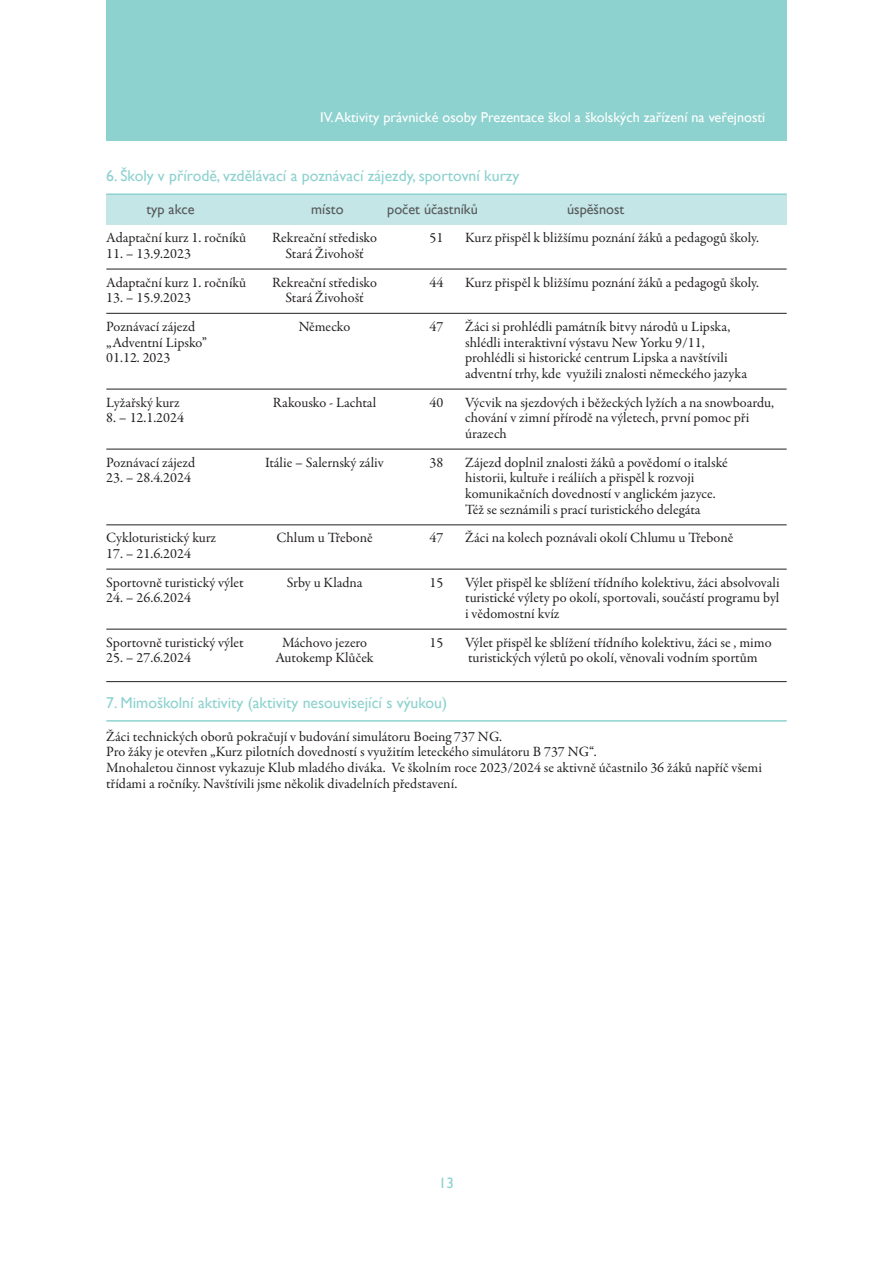
<style>
.page{position:relative;width:893px;height:1263px;background:#fff}
.page>*{position:absolute;margin:0;border:0;box-sizing:border-box;transform-origin:0 0}
.t1{font:15.75px "Gill Sans";color:#8dd2cf}
.t2{font:15px "Gill Sans";color:#8dd2cf}
.t3{font:14.25px/15.8px "Garamond Premr Pro";color:#231f20}
.t4{font:14.25px "Gill Sans";color:#fff}
.t5{font:14.25px "Gill Sans";color:#57585a}
</style>
<div class="page">
<div style="left:106px;top:194px;width:681px;height:31px;background:#c4e6e6"></div>
<hr style="left:106px;top:193px;width:681px;height:2px;background:#8dd2cf">
<hr style="left:106px;top:269px;width:681px;height:1px;background:#231f20">
<hr style="left:106px;top:313px;width:681px;height:1px;background:#231f20">
<hr style="left:106px;top:389px;width:681px;height:1px;background:#231f20">
<hr style="left:106px;top:449px;width:681px;height:1px;background:#231f20">
<hr style="left:106px;top:525px;width:681px;height:1px;background:#231f20">
<hr style="left:106px;top:569px;width:681px;height:1px;background:#231f20">
<hr style="left:106px;top:629px;width:681px;height:1px;background:#231f20">
<hr style="left:106px;top:681px;width:681px;height:1px;background:#231f20">
<hr style="left:106px;top:720px;width:681px;height:2px;background:#8dd2cf">
<div style="left:106px;top:0;width:681px;height:140px;background:#8dd2cf"></div>
<p class="t4" style="left:320px;top:109px;width:447px">IV.Aktivity právnické osoby Prezentace škol a školských zařízení na veřejnosti</p>
<p class="t1" style="left:106px;top:166px;width:415px">6. Školy v přírodě, vzdělávací a poznávací zájezdy, sportovní kurzy</p>
<p class="t5" style="left:147px;top:200px;width:50px">typ akce</p>
<p class="t5" style="left:311px;top:200px;width:34px">místo</p>
<p class="t5" style="left:387px;top:200px;width:92px">počet účastníků</p>
<p class="t5" style="left:567px;top:200px;width:59px">úspěšnost</p>
<p class="t3" style="left:106px;top:231px;width:141px">Adaptační kurz 1. ročníků</p>
<p class="t3" style="left:272px;top:231px;width:106px">Rekreační středisko</p>
<p class="t3" style="left:429px;top:231px;width:15px">51</p>
<p class="t3" style="left:465px;top:231px;width:295px">Kurz přispěl k bližšímu poznání žáků a pedagogů školy.</p>
<p class="t3" style="left:106px;top:247px;width:86px">11. – 13.9.2023</p>
<p class="t3" style="left:285px;top:247px;width:80px">Stará Živohošť</p>
<p class="t3" style="left:106px;top:275px;width:141px">Adaptační kurz 1. ročníků</p>
<p class="t3" style="left:272px;top:275px;width:106px">Rekreační středisko</p>
<p class="t3" style="left:429px;top:275px;width:15px">44</p>
<p class="t3" style="left:465px;top:275px;width:295px">Kurz přispěl k bližšímu poznání žáků a pedagogů školy.</p>
<p class="t3" style="left:106px;top:291px;width:86px">13. – 15.9.2023</p>
<p class="t3" style="left:285px;top:291px;width:80px">Stará Živohošť</p>
<p class="t3" style="left:106px;top:320px;width:91px">Poznávací zájezd</p>
<p class="t3" style="left:299px;top:320px;width:53px">Německo</p>
<p class="t3" style="left:429px;top:320px;width:15px">47</p>
<p class="t3" style="left:465px;top:320px;width:267px">Žáci si prohlédli památník bitvy národů u Lipska,</p>
<p class="t3" style="left:106px;top:335px;width:102px">„Adventní Lipsko”</p>
<p class="t3" style="left:465px;top:335px;width:241px">shlédli interaktivní výstavu New Yorku 9/11,</p>
<p class="t3" style="left:106px;top:351px;width:66px">01.12. 2023</p>
<p class="t3" style="left:465px;top:351px;width:283px">prohlédli si historické centrum Lipska a navštívili adventní trhy, kde využili znalosti německého jazyka</p>
<p class="t3" style="left:106px;top:395px;width:75px">Lyžařský kurz</p>
<p class="t3" style="left:273px;top:395px;width:105px">Rakousko - Lachtal</p>
<p class="t3" style="left:429px;top:395px;width:15px">40</p>
<p class="t3" style="left:465px;top:395px;width:310px">Výcvik na sjezdových i běžeckých lyžích a na snowboardu,</p>
<p class="t3" style="left:106px;top:411px;width:79px">8. – 12.1.2024</p>
<p class="t3" style="left:465px;top:411px;width:286px">chování v zimní přírodě na výletech, první pomoc při úrazech</p>
<p class="t3" style="left:106px;top:455px;width:91px">Poznávací zájezd</p>
<p class="t3" style="left:265px;top:455px;width:120px">Itálie – Salernský záliv</p>
<p class="t3" style="left:429px;top:455px;width:15px">38</p>
<p class="t3" style="left:465px;top:455px;width:264px">Zájezd doplnil znalosti žáků a povědomí o italské</p>
<p class="t3" style="left:106px;top:471px;width:86px">23. – 28.4.2024</p>
<p class="t3" style="left:465px;top:471px;width:252px">historii, kultuře i reáliích a přispěl k rozvoji komunikačních dovedností v anglickém jazyce.<br>Též se seznámili s prací turistického delegáta</p>
<p class="t3" style="left:106px;top:531px;width:111px">Cykloturistický kurz</p>
<p class="t3" style="left:276px;top:531px;width:98px">Chlum u Třeboně</p>
<p class="t3" style="left:429px;top:531px;width:15px">47</p>
<p class="t3" style="left:465px;top:531px;width:270px">Žáci na kolech poznávali okolí Chlumu u Třeboně</p>
<p class="t3" style="left:106px;top:541px;width:139px;line-height:28.5px">17. – 21.6.2024<br>Sportovně turistický výlet</p>
<p class="t3" style="left:287px;top:575px;width:77px">Srby u Kladna</p>
<p class="t3" style="left:429px;top:575px;width:15px">15</p>
<p class="t3" style="left:465px;top:575px;width:316px">Výlet přispěl ke sblížení třídního kolektivu, žáci absolvovali</p>
<p class="t3" style="left:106px;top:591px;width:86px">24. – 26.6.2024</p>
<p class="t3" style="left:465px;top:591px;width:316px">turistické výlety po okolí, sportovali, součástí programu byl i vědomostní kvíz</p>
<p class="t3" style="left:106px;top:635px;width:139px">Sportovně turistický výlet</p>
<p class="t3" style="left:282px;top:635px;width:87px">Máchovo jezero</p>
<p class="t3" style="left:429px;top:635px;width:15px">15</p>
<p class="t3" style="left:465px;top:635px;width:308px">Výlet přispěl ke sblížení třídního kolektivu, žáci se , mimo</p>
<p class="t3" style="left:106px;top:651px;width:86px">25. – 27.6.2024</p>
<p class="t3" style="left:275px;top:651px;width:100px">Autokemp Klůček</p>
<p class="t3" style="left:468px;top:651px;width:291px">turistických výletů po okolí, věnovali vodním sportům</p>
<p class="t1" style="left:106px;top:693px;width:342px">7. Mimoškolní aktivity (aktivity nesouvisející s výukou)</p>
<p class="t3" style="left:106px;top:729px;width:657px">Žáci technických oborů pokračují v budování simulátoru Boeing 737 NG.<br>Pro žáky je otevřen „Kurz pilotních dovedností s využitím leteckého simulátoru B 737 NG“.<br>Mnohaletou činnost vykazuje Klub mladého diváka. Ve školním roce 2023/2024 se aktivně účastnilo 36 žáků napříč všemi třídami a ročníky. Navštívili jsme několik divadelních představení.</p>
<p class="t2" style="left:439px;top:1174px;width:16px">13</p>
</div>
